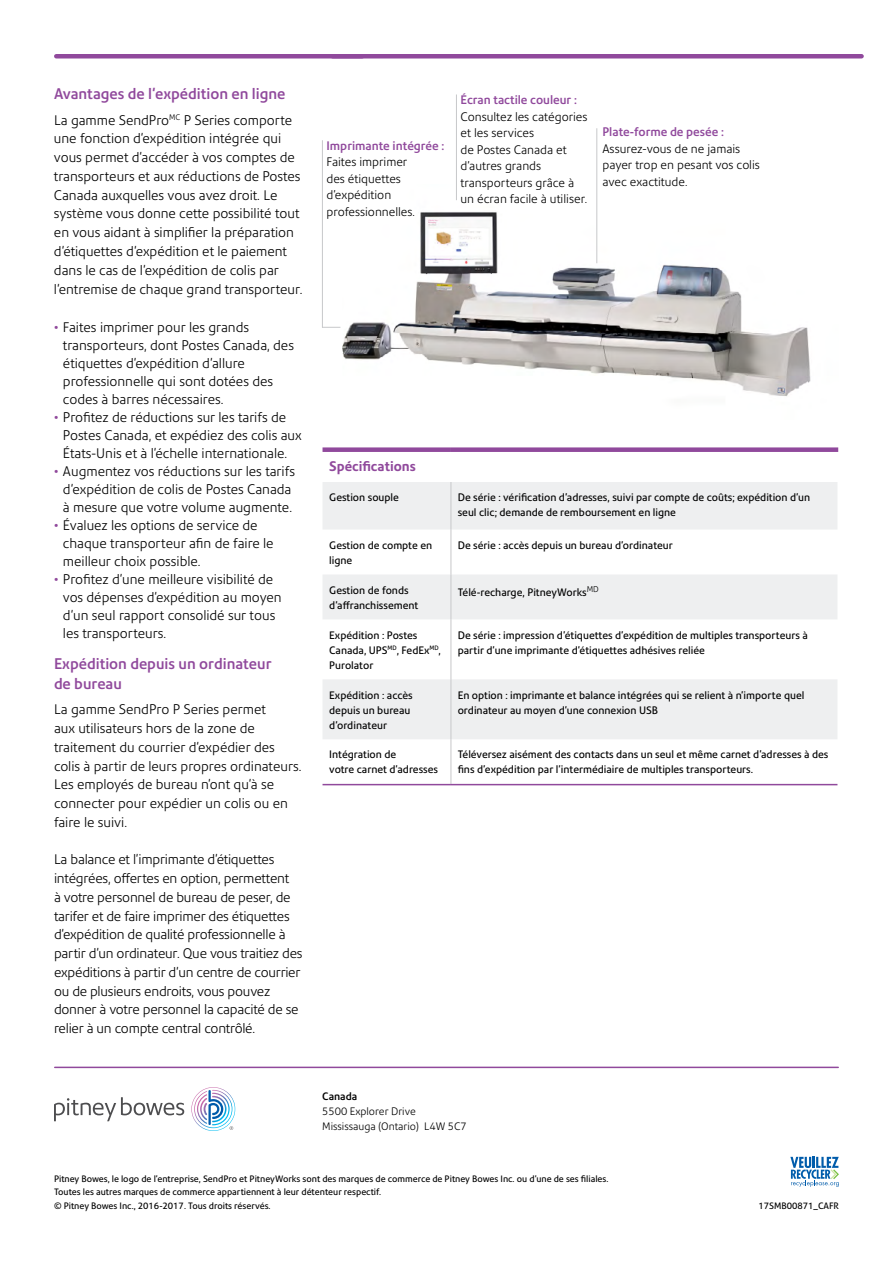
<style>
.page{position:relative;width:893px;height:1263px;background:#fff}
.page>*{position:absolute;margin:0;border:0;box-sizing:border-box;transform-origin:0 0}
.t1{font:500 15px/19.5px "Precision Sans";color:#90499c}
.t2{font:300 13.5px/18.8px "Precision Sans";color:#000}
.t3{font:700 13.5px "Precision Sans";color:#90499c}
.t4{font:300 12px/16.5px "Precision Sans";color:#000}
.t5{font:500 12px "Precision Sans";color:#90499c}
.t6{font:10.5px/15px "Precision Sans";color:#000}
.t7{font:300 10.5px/15px "Precision Sans";color:#000}
.t8{font:500 10.5px "Precision Sans";color:#000}
.t9{font:9px/13.5px "Precision Sans";color:#000}
.s1{color:#90499c}
</style>
<div class="page">
<img style="left:343px;top:184px;width:468px;height:212px">
<div style="left:333px;top:54px;width:529px;height:5px;background:#90499c"></div>
<div style="left:56px;top:54px;width:306px;height:5px;background:#90499c"></div>
<svg style="left:323px;top:482px;width:514px;height:257px;fill:#eeeff0"></svg>
<hr style="left:451px;top:482px;width:1px;height:47px;background:#c7c8ca">
<hr style="left:451px;top:529px;width:1px;height:45px;background:#c7c8ca">
<hr style="left:451px;top:574px;width:1px;height:45px;background:#c7c8ca">
<hr style="left:451px;top:619px;width:1px;height:60px;background:#c7c8ca">
<hr style="left:451px;top:679px;width:1px;height:60px;background:#c7c8ca">
<hr style="left:451px;top:739px;width:1px;height:45px;background:#c7c8ca">
<div style="left:322px;top:447px;width:129px;height:5px;background:#90499c"></div>
<div style="left:451px;top:447px;width:387px;height:5px;background:#90499c"></div>
<hr style="left:322px;top:784px;width:129px;height:1px;background:#90499c">
<hr style="left:451px;top:784px;width:386px;height:1px;background:#90499c">
<hr style="left:55px;top:1067px;width:783px;height:1px;background:#90499c">
<hr style="left:322px;top:140px;width:1px;height:188px;background:#c7c8ca">
<svg style="left:323px;top:327px;width:17px;height:1px"></svg>
<hr style="left:456px;top:95px;width:1px;height:105px;background:#c7c8ca">
<hr style="left:596px;top:128px;width:1px;height:135px;background:#c7c8ca">
<svg style="left:790px;top:1157px;width:49px;height:30px"></svg>
<svg style="left:54px;top:1097px;width:130px;height:24px"></svg>
<svg style="left:191px;top:1087px;width:44px;height:44px"></svg>
<p class="t1" style="left:54px;top:84px;width:233px">Avantages de l'expédition en ligne</p>
<p class="t2" style="left:54px;top:110px;width:250px">La gamme SendPro<sup>MC</sup> P Series comporte une fonction d'expédition intégrée qui vous permet d'accéder à vos comptes de transporteurs et aux réductions de Postes Canada auxquelles vous avez droit. Le système vous donne cette possibilité tout en vous aidant à simplifier la préparation d'étiquettes d'expédition et le paiement dans le cas de l'expédition de colis par l'entremise de chaque grand transporteur.</p>
<p class="t2" style="left:63px;top:318px;width:232px;line-height:18px;text-indent:-9px"><span class="s1">•</span> Faites imprimer pour les grands transporteurs, dont Postes Canada, des étiquettes d'expédition d'allure professionnelle qui sont dotées des codes à barres nécessaires.</p>
<p class="t2" style="left:63px;top:408px;width:240px;line-height:18px;text-indent:-9px"><span class="s1">•</span> Profitez de réductions sur les tarifs de<br>Postes Canada, et expédiez des colis aux<br>États-Unis et à l'échelle internationale.</p>
<p class="t2" style="left:54px;top:462px;width:243px;line-height:18px;text-align:center"><span class="s1">•</span> Augmentez vos réductions sur les tarifs d'expédition de colis de Postes Canada<br>à mesure que votre volume augmente.</p>
<p class="t2" style="left:63px;top:516px;width:212px;line-height:18px;text-indent:-9px"><span class="s1">•</span> Évaluez les options de service de chaque transporteur afin de faire le meilleur choix possible.</p>
<p class="t2" style="left:63px;top:570px;width:220px;line-height:18px;text-indent:-9px"><span class="s1">•</span> Profitez d'une meilleure visibilité de vos dépenses d'expédition au moyen d'un seul rapport consolidé sur tous les transporteurs.</p>
<p class="t1" style="left:54px;top:654px;width:219px">Expédition depuis un ordinateur de bureau</p>
<p class="t2" style="left:54px;top:700px;width:249px">La gamme SendPro P Series permet<br>aux utilisateurs hors de la zone de traitement du courrier d'expédier des colis à partir de leurs propres ordinateurs.<br>Les employés de bureau n'ont qu'à se connecter pour expédier un colis ou en faire le suivi.</p>
<p class="t2" style="left:54px;top:850px;width:250px">La balance et l'imprimante d'étiquettes intégrées, offertes en option, permettent<br>à votre personnel de bureau de peser, de tarifer et de faire imprimer des étiquettes d'expédition de qualité professionnelle à partir d'un ordinateur. Que vous traitiez des expéditions à partir d'un centre de courrier ou de plusieurs endroits, vous pouvez donner à votre personnel la capacité de se relier à un compte central contrôlé.</p>
<p class="t5" style="left:327px;top:138px;width:119px">Imprimante intégrée :</p>
<p class="t4" style="left:327px;top:154px;width:90px">Faites imprimer des étiquettes d'expédition professionnelles.</p>
<p class="t5" style="left:461px;top:93px;width:118px">Écran tactile couleur :</p>
<p class="t4" style="left:461px;top:108px;width:128px">Consultez les catégories et les services<br>de Postes Canada et d'autres grands transporteurs grâce à un écran facile à utiliser.</p>
<p class="t5" style="left:602px;top:125px;width:123px">Plate-forme de pesée :</p>
<p class="t4" style="left:602px;top:140px;width:159px">Assurez-vous de ne jamais payer trop en pesant vos colis avec exactitude.</p>
<p class="t3" style="left:329px;top:458px;width:88px">Spécifications</p>
<p class="t6" style="left:329px;top:490px;width:71px">Gestion souple</p>
<p class="t6" style="left:458px;top:490px;width:354px">De série : vérification d'adresses, suivi par compte de coûts; expédition d'un seul clic; demande de remboursement en ligne</p>
<p class="t6" style="left:329px;top:537px;width:104px">Gestion de compte en ligne</p>
<p class="t6" style="left:458px;top:537px;width:217px">De série : accès depuis un bureau d'ordinateur</p>
<p class="t6" style="left:329px;top:582px;width:91px">Gestion de fonds d'affranchissement</p>
<p class="t6" style="left:458px;top:585px;width:143px">Télé-recharge, PitneyWorks<sup>MD</sup></p>
<p class="t6" style="left:329px;top:627px;width:113px">Expédition : Postes<br>Canada, UPS<sup>MD</sup>, FedEx<sup>MD</sup>,<br>Purolator</p>
<p class="t6" style="left:458px;top:627px;width:352px">De série : impression d'étiquettes d'expédition de multiples transporteurs à partir d'une imprimante d'étiquettes adhésives reliée</p>
<p class="t6" style="left:329px;top:687px;width:85px">Expédition : accès depuis un bureau d'ordinateur</p>
<p class="t6" style="left:458px;top:687px;width:348px;line-height:15.8px">En option : imprimante et balance intégrées qui se relient à n'importe quel ordinateur au moyen d'une connexion USB</p>
<p class="t6" style="left:329px;top:747px;width:110px">Intégration de<br>votre carnet d'adresses</p>
<p class="t6" style="left:458px;top:747px;width:372px">Téléversez aisément des contacts dans un seul et même carnet d'adresses à des fins d'expédition par l'intermédiaire de multiples transporteurs.</p>
<p class="t8" style="left:322px;top:1090px;width:37px">Canada</p>
<p class="t7" style="left:322px;top:1104px;width:146px">5500 Explorer Drive<br>Mississauga (Ontario) L4W 5C7</p>
<p class="t9" style="left:54px;top:1172px;width:556px">Pitney Bowes, le logo de l'entreprise, SendPro et PitneyWorks sont des marques de commerce de Pitney Bowes Inc. ou d'une de ses filiales.<br>Toutes les autres marques de commerce appartiennent à leur détenteur respectif.<br>© Pitney Bowes Inc., 2016-2017. Tous droits réservés.</p>
<p class="t9" style="left:758px;top:1199px;width:82px">17SMB00871_CAFR</p>
</div>
